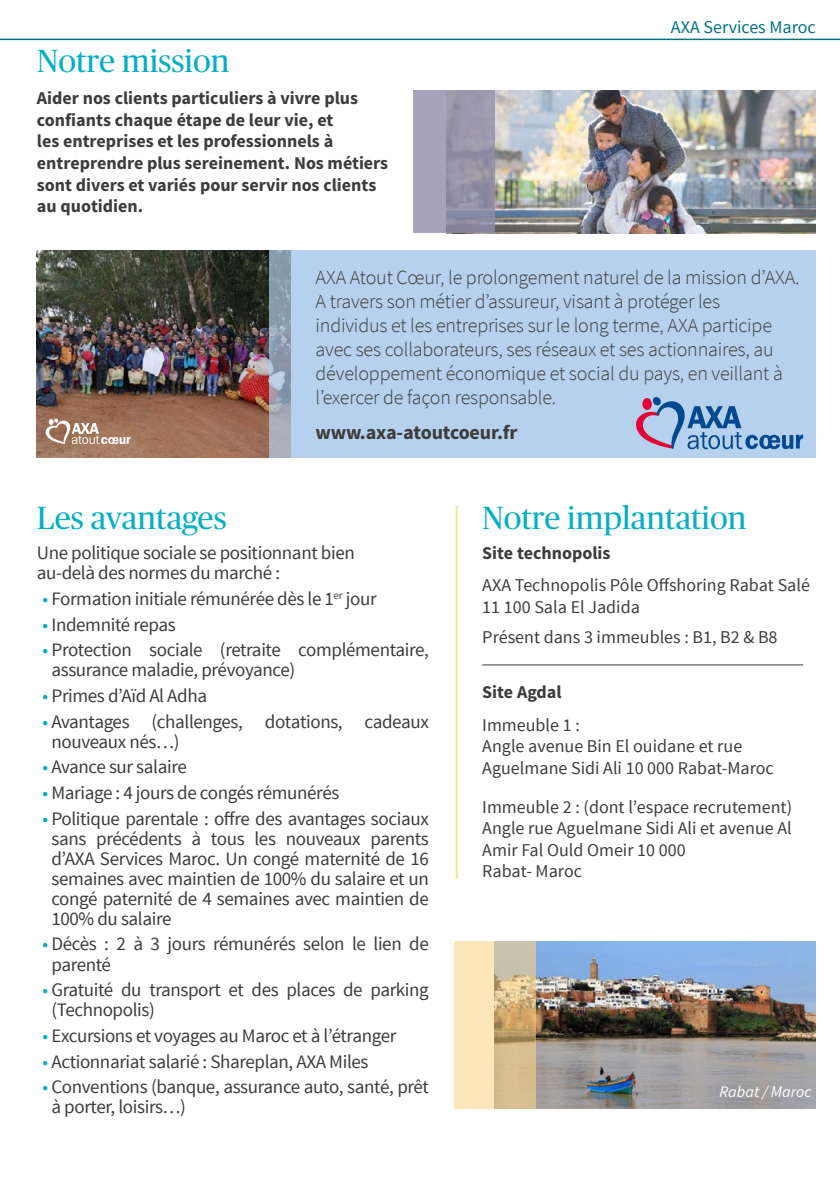
<style>
.page{position:relative;width:840px;height:1191px;background:#fff}
.page>*{position:absolute;margin:0;border:0;box-sizing:border-box;transform-origin:0 0}
.t1{font:32px "Publico";color:#06aec5}
.t2{font:300 20px/24px "Source Sans Pro";letter-spacing:-.01em;color:#3c3c3b}
.t3{font:700 20px "Source Sans Pro";letter-spacing:-.01em;color:#3c3c3b}
.t4{font:19px/20px "Source Sans Pro";letter-spacing:-.02em;color:#3c3c3b}
.t5{font:18px/21.6px "Source Sans Pro";color:#3c3c3b}
.t6{font:700 18px/21.6px "Source Sans Pro";color:#3c3c3b}
.t7{font:18px "Source Sans Pro";color:#027180}
.t8{font:italic 16px "Source Sans Pro";color:#fff}
.s1{color:#00aec7}
</style>
<div class="page">
<div style="left:252px;top:250px;width:563px;height:208px;background:#b5d1ed"></div>
<img style="left:37px;top:250px;width:232px;height:208px">
<svg style="left:636px;top:397px;width:166px;height:53px"></svg>
<img style="left:494px;top:91px;width:321px;height:142px">
<img style="left:535px;top:941px;width:280px;height:167px">
<svg style="left:413px;top:91px;width:81px;height:142px;background:#9c99af"></svg>
<svg style="left:454px;top:941px;width:81px;height:167px;background:#e6cfa3"></svg>
<hr style="left:482px;top:664px;width:320px;height:1px;background:#3c3c3b">
<hr style="left:455px;top:506px;width:2px;height:373px;background:#ebea92">
<svg style="left:45px;top:418px;width:85px;height:26px;background:#b69582"></svg>
<svg style="left:269px;top:250px;width:22px;height:208px;background:#95a3b4"></svg>
<hr style="left:0;top:39px;width:839px;height:1px;background:#027180">
<h1 class="t1" style="left:37px;top:43px;width:194px">Notre mission</h1>
<p class="t6" style="left:37px;top:88px;width:352px">Aider nos clients particuliers à vivre plus confiants chaque étape de leur vie, et<br>les entreprises et les professionnels à entreprendre plus sereinement. Nos métiers sont divers et variés pour servir nos clients au quotidien.</p>
<p class="t7" style="left:670px;top:15px;width:146px">AXA Services Maroc</p>
<p class="t2" style="left:315px;top:265px;width:485px">AXA Atout Cœur, le prolongement naturel de la mission d’AXA.<br>A travers son métier d’assureur, visant à protéger les<br>individus et les entreprises sur le long terme, AXA participe avec ses collaborateurs, ses réseaux et ses actionnaires, au développement économique et social du pays, en veillant à l’exercer de façon responsable.</p>
<p class="t3" style="left:315px;top:420px;width:203px">www.axa-atoutcoeur.fr</p>
<h1 class="t1" style="left:37px;top:499px;width:191px">Les avantages</h1>
<p class="t4" style="left:37px;top:542px;width:319px">Une politique sociale se positionnant bien au-delà des normes du marché :</p>
<p class="t4" style="left:43px;top:588px;width:335px"><span class="s1">•</span> Formation initiale rémunérée dès le 1<sup>er</sup> jour</p>
<p class="t4" style="left:43px;top:614px;width:134px"><span class="s1">•</span> Indemnité repas</p>
<p class="t4" style="left:51px;top:639px;width:379px;text-indent:-9px"><span class="s1">•</span> Protection sociale (retraite complémentaire, assurance maladie, prévoyance)</p>
<p class="t4" style="left:43px;top:685px;width:166px"><span class="s1">•</span> Primes d’Aïd Al Adha</p>
<p class="t4" style="left:51px;top:711px;width:379px;text-indent:-9px"><span class="s1">•</span> Avantages (challenges, dotations, cadeaux nouveaux nés…)</p>
<p class="t4" style="left:43px;top:756px;width:146px"><span class="s1">•</span> Avance sur salaire</p>
<p class="t4" style="left:43px;top:782px;width:298px"><span class="s1">•</span> Mariage : 4 jours de congés rémunérés</p>
<p class="t4" style="left:51px;top:808px;width:379px;text-align:justify;text-indent:-9px"><span class="s1">•</span> Politique parentale : offre des avantages sociaux sans précédents à tous les nouveaux parents d’AXA Services Maroc. Un congé maternité de 16 semaines avec maintien de 100% du salaire et un congé paternité de 4 semaines avec maintien de 100% du salaire</p>
<p class="t4" style="left:51px;top:933px;width:379px;text-indent:-9px"><span class="s1">•</span> Décès : 2 à 3 jours rémunérés selon le lien de parenté</p>
<p class="t4" style="left:51px;top:979px;width:379px;text-indent:-9px"><span class="s1">•</span> Gratuité du transport et des places de parking (Technopolis)</p>
<p class="t4" style="left:43px;top:1025px;width:355px"><span class="s1">•</span> Excursions et voyages au Maroc et à l’étranger</p>
<p class="t4" style="left:43px;top:1050px;width:327px"><span class="s1">•</span> Actionnariat salarié : Shareplan, AXA Miles</p>
<p class="t4" style="left:51px;top:1076px;width:379px;text-indent:-9px"><span class="s1">•</span> Conventions (banque, assurance auto, santé, prêt à porter, loisirs…)</p>
<h1 class="t1" style="left:482px;top:499px;width:265px">Notre implantation</h1>
<p class="t6" style="left:482px;top:542px;width:130px">Site technopolis</p>
<p class="t5" style="left:482px;top:574px;width:329px">AXA Technopolis Pôle Offshoring Rabat Salé<br>11 100 Sala El Jadida</p>
<p class="t5" style="left:482px;top:626px;width:296px">Présent dans 3 immeubles : B1, B2 &amp; B8</p>
<p class="t6" style="left:482px;top:681px;width:81px">Site Agdal</p>
<p class="t5" style="left:482px;top:713px;width:293px">Immeuble 1 :<br>Angle avenue Bin El ouidane et rue<br>Aguelmane Sidi Ali 10 000 Rabat-Maroc</p>
<p class="t5" style="left:482px;top:795px;width:311px">Immeuble 2 : (dont l’espace recrutement)<br>Angle rue Aguelmane Sidi Ali et avenue Al<br>Amir Fal Ould Omeir 10 000<br>Rabat- Maroc</p>
<p class="t8" style="left:719px;top:1081px;width:93px">Rabat / Maroc</p>
</div>
